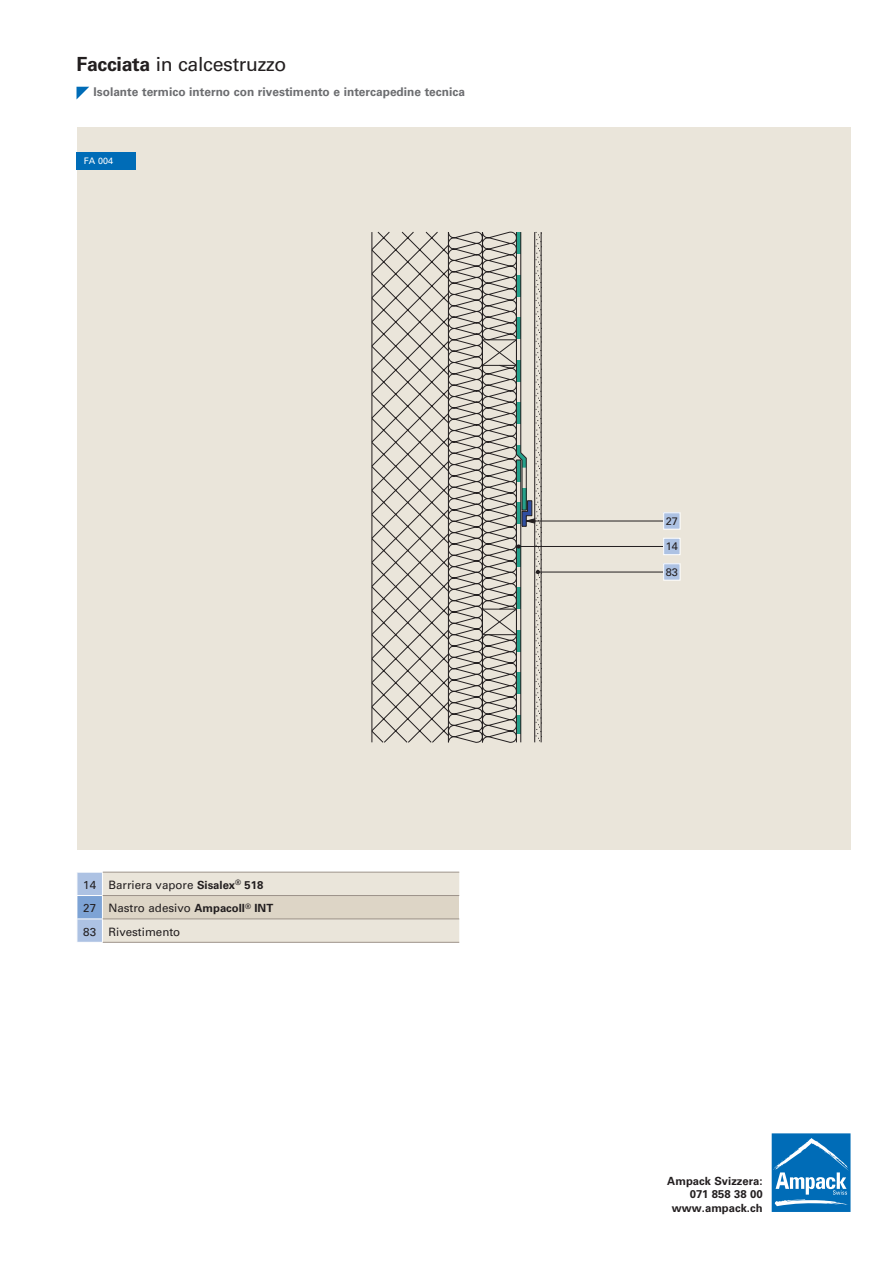
<style>
.page{position:relative;width:893px;height:1263px;background:#fff}
.page>*{position:absolute;margin:0;border:0;box-sizing:border-box;transform-origin:0 0}
.Titel{font:19.5px "Univers LT Std";letter-spacing:-.015em;color:#231f20}
.Titelzusatz{font:700 12px "Univers LT Std";color:#6c6d70}
.Grundtext{font:11.55px "Univers LT Std";color:#231f20}
.Ziffern_Tabelle{font:11.55px "Univers LT Std";color:#231f20}
.t1{font:700 11.25px/13.5px "Univers LT Std";color:#231f20;text-align:right}
.Ziffer_Quadrat{font:10.95px "Univers LT Std";color:#231f20}
.t2{font:9px "Univers LT Std";color:#fff}
.s1{font-weight:700}
.s2{font-weight:700;font-size:11.25px}
</style>
<div class="page">
<div style="left:772px;top:1133px;width:78px;height:79px;background:#006cb7"></div>
<svg style="left:773px;top:1138px;width:76px;height:68px"></svg>
<div style="left:77px;top:127px;width:773px;height:723px;background:#eae5da"></div>
<svg style="left:371px;top:232px;width:77px;height:511px"></svg>
<hr style="left:371px;top:232px;width:1px;height:510px;background:#231f20">
<svg style="left:448px;top:232px;width:94px;height:511px"></svg>
<hr style="left:534px;top:232px;width:1px;height:510px;background:#231f20">
<hr style="left:541px;top:232px;width:1px;height:510px;background:#231f20">
<svg style="left:482px;top:232px;width:191px;height:509px"></svg>
<div style="left:77px;top:153px;width:59px;height:17px;background:#006cb7"></div>
<svg style="left:77px;top:87px;width:12px;height:12px"></svg>
<div style="left:664px;top:513px;width:16px;height:16px;background:#adc2e3"></div>
<div style="left:663px;top:512px;width:17px;height:17px;border:1px solid #fff"></div>
<div style="left:664px;top:538px;width:16px;height:17px;background:#adc2e3"></div>
<div style="left:663px;top:538px;width:17px;height:17px;border:1px solid #fff"></div>
<div style="left:664px;top:564px;width:16px;height:16px;background:#adc2e3"></div>
<div style="left:663px;top:563px;width:17px;height:17px;border:1px solid #fff"></div>
<svg style="left:77px;top:872px;width:382px;height:71px;background:#dedad1"></svg>
<hr style="left:103px;top:918px;width:356px;height:1px;background:#9d938a">
<p class="Titel" style="left:77px;top:53px;width:211px"><span class="s1">Facciata</span> in calcestruzzo</p>
<p class="Titelzusatz" style="left:94px;top:85px;width:373px">Isolante termico interno con rivestimento e intercapedine tecnica</p>
<p class="t2" style="left:84px;top:156px;width:31px">FA 004</p>
<p class="Ziffern_Tabelle" style="left:83px;top:878px;width:14px">14</p>
<p class="Grundtext" style="left:108px;top:878px;width:156px">Barriera vapore <span class="s2">Sisalex</span><sup>®</sup> <span class="s2">518</span></p>
<p class="Ziffern_Tabelle" style="left:83px;top:901px;width:14px">27</p>
<p class="Grundtext" style="left:108px;top:901px;width:166px">Nastro adesivo <span class="s2">Ampacoll</span><sup>®</sup> <span class="s2">INT</span></p>
<p class="Ziffern_Tabelle" style="left:83px;top:925px;width:14px">83</p>
<p class="Grundtext" style="left:108px;top:925px;width:73px">Rivestimento</p>
<p class="Ziffer_Quadrat" style="left:666px;top:515px;width:14px">27</p>
<p class="Ziffer_Quadrat" style="left:666px;top:540px;width:13px">14</p>
<p class="Ziffer_Quadrat" style="left:666px;top:565px;width:14px">83</p>
<p class="t1" style="left:667px;top:1174px;width:97px">Ampack Svizzera:<br>071 858 38 00 www.ampack.ch</p>
</div>
